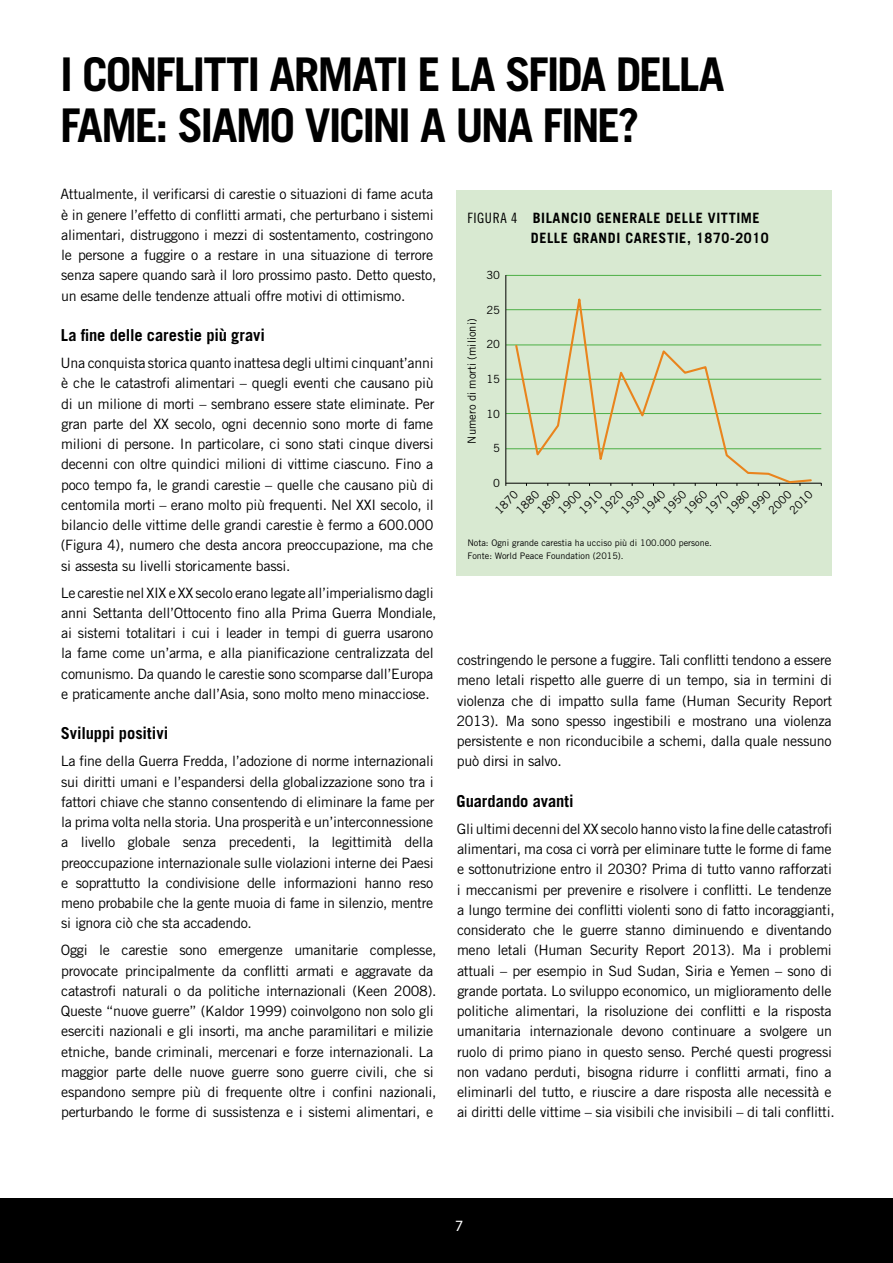
<style>
.page{position:relative;width:893px;height:1263px;background:#fff}
.page>*{position:absolute;margin:0;border:0;box-sizing:border-box;transform-origin:0 0}
.t1{font:700 46.5px/51px "Trade Gothic LT Std";letter-spacing:-.045em;color:#000}
.t2{font:700 16.5px "Trade Gothic LT Std";letter-spacing:-.005em;color:#000}
.t3{font:15.75px "Myriad Pro";color:#fff}
.t4{font:14.25px/20.2px "Trade Gothic LT Std";letter-spacing:-.02em;color:#000}
.t5{font:700 14.25px/20.2px "Trade Gothic LT Std";letter-spacing:.04em;color:#000}
.t6{font:11.25px "Trade Gothic LT Std";color:#000}
.t7{font:9px/12.8px "Trade Gothic LT Std";color:#000}
.s1{font-family:"Trade Gothic LT Std Cn 18";font-weight:400}
</style>
<div class="page">
<div style="left:0;top:1198px;width:893px;height:65px;background:#000"></div>
<div style="left:457px;top:191px;width:375px;height:385px;background:#d8e9d1"></div>
<hr style="left:506px;top:275px;width:315px;height:1px;background:#4caf45">
<hr style="left:506px;top:309px;width:315px;height:1px;background:#4caf45">
<hr style="left:506px;top:345px;width:315px;height:1px;background:#4caf45">
<hr style="left:506px;top:379px;width:315px;height:1px;background:#4caf45">
<hr style="left:506px;top:413px;width:315px;height:1px;background:#4caf45">
<hr style="left:506px;top:448px;width:315px;height:1px;background:#4caf45">
<hr style="left:505px;top:275px;width:1px;height:208px;background:#000">
<hr style="left:506px;top:483px;width:315px;height:1px;background:#000">
<svg style="left:514px;top:298px;width:299px;height:186px"></svg>
<h1 class="t1" style="left:60px;top:48px;width:666px">I CONFLITTI ARMATI E LA SFIDA DELLA<br>FAME: SIAMO VICINI A UNA FINE?</h1>
<p class="t4" style="left:60px;top:184px;width:377px">Attualmente, il verificarsi di carestie o situazioni di fame acuta è in genere l’effetto di conflitti armati, che perturbano i sistemi alimentari, distruggono i mezzi di sostentamento, costringono le persone a fuggire o a restare in una situazione di terrore senza sapere quando sarà il loro prossimo pasto. Detto questo, un esame delle tendenze attuali offre motivi di ottimismo.</p>
<p class="t2" style="left:61px;top:325px;width:206px">La fine delle carestie più gravi</p>
<p class="t4" style="left:61px;top:353px;width:375px;text-align:justify">Una conquista storica quanto inattesa degli ultimi cinquant’anni è che le catastrofi alimentari – quegli eventi che causano più di un milione di morti – sembrano essere state eliminate. Per gran parte del XX secolo, ogni decennio sono morte di fame milioni di persone. In particolare, ci sono stati cinque diversi decenni con oltre quindici milioni di vittime ciascuno. Fino a poco tempo fa, le grandi carestie – quelle che causano più di centomila morti – erano molto più frequenti. Nel XXI secolo, il bilancio delle vittime delle grandi carestie è fermo a 600.000 (Figura 4), numero che desta ancora preoccupazione, ma che si assesta su livelli storicamente bassi.</p>
<p class="t4" style="left:61px;top:582px;width:377px">Le carestie nel XIX e XX secolo erano legate all’imperialismo dagli anni Settanta dell’Ottocento fino alla Prima Guerra Mondiale, ai sistemi totalitari i cui i leader in tempi di guerra usarono la fame come un’arma, e alla pianificazione centralizzata del comunismo. Da quando le carestie sono scomparse dall’Europa e praticamente anche dall’Asia, sono molto meno minacciose.</p>
<p class="t2" style="left:61px;top:723px;width:109px">Sviluppi positivi</p>
<p class="t4" style="left:61px;top:751px;width:375px;text-align:justify">La fine della Guerra Fredda, l’adozione di norme internazionali sui diritti umani e l’espandersi della globalizzazione sono tra i fattori chiave che stanno consentendo di eliminare la fame per la prima volta nella storia. Una prosperità e un’interconnessione a livello globale senza precedenti, la legittimità della preoccupazione internazionale sulle violazioni interne dei Paesi e soprattutto la condivisione delle informazioni hanno reso meno probabile che la gente muoia di fame in silenzio, mentre si ignora ciò che sta accadendo.</p>
<p class="t4" style="left:61px;top:940px;width:377px">Oggi le carestie sono emergenze umanitarie complesse, provocate principalmente da conflitti armati e aggravate da catastrofi naturali o da politiche internazionali (Keen 2008).<br>Queste “nuove guerre” (Kaldor 1999) coinvolgono non solo gli eserciti nazionali e gli insorti, ma anche paramilitari e milizie etniche, bande criminali, mercenari e forze internazionali. La maggior parte delle nuove guerre sono guerre civili, che si espandono sempre più di frequente oltre i confini nazionali, perturbando le forme di sussistenza e i sistemi alimentari, e</p>
<p class="t5" style="left:531px;top:207px;width:239px;text-indent:-63px"><span class="s1">FIGURA 4</span> BILANCIO GENERALE DELLE VITTIME<br>DELLE GRANDI CARESTIE, 1870-2010</p>
<p class="t6" style="left:486px;top:268px;width:15px">30</p>
<p class="t6" style="left:465px;top:443px;width:127px;rotate:-90deg">Numero di morti (milioni)</p>
<p class="t6" style="left:486px;top:303px;width:15px">25</p>
<p class="t6" style="left:486px;top:338px;width:15px">20</p>
<p class="t6" style="left:486px;top:372px;width:15px">15</p>
<p class="t6" style="left:486px;top:407px;width:15px">10</p>
<p class="t6" style="left:493px;top:441px;width:8px">5</p>
<p class="t6" style="left:493px;top:476px;width:8px">0</p>
<p class="t6" style="left:492px;top:507px;width:29px;rotate:-45deg">1870</p>
<p class="t6" style="left:513px;top:507px;width:29px;rotate:-45deg">1880</p>
<p class="t6" style="left:534px;top:507px;width:29px;rotate:-45deg">1890</p>
<p class="t6" style="left:555px;top:507px;width:29px;rotate:-45deg">1900</p>
<p class="t6" style="left:576px;top:507px;width:29px;rotate:-45deg">1910</p>
<p class="t6" style="left:597px;top:507px;width:29px;rotate:-45deg">1920</p>
<p class="t6" style="left:618px;top:507px;width:29px;rotate:-45deg">1930</p>
<p class="t6" style="left:639px;top:507px;width:29px;rotate:-45deg">1940</p>
<p class="t6" style="left:660px;top:507px;width:29px;rotate:-45deg">1950</p>
<p class="t6" style="left:681px;top:507px;width:29px;rotate:-45deg">1960</p>
<p class="t6" style="left:702px;top:507px;width:29px;rotate:-45deg">1970</p>
<p class="t6" style="left:723px;top:507px;width:29px;rotate:-45deg">1980</p>
<p class="t6" style="left:744px;top:507px;width:29px;rotate:-45deg">1990</p>
<p class="t6" style="left:765px;top:507px;width:29px;rotate:-45deg">2000</p>
<p class="t6" style="left:786px;top:507px;width:29px;rotate:-45deg">2010</p>
<p class="t7" style="left:467px;top:536px;width:246px">Nota: Ogni grande carestia ha ucciso più di 100.000 persone.<br>Fonte: World Peace Foundation (2015).</p>
<p class="t4" style="left:456px;top:650px;width:377px;text-align:justify">costringendo le persone a fuggire. Tali conflitti tendono a essere meno letali rispetto alle guerre di un tempo, sia in termini di violenza che di impatto sulla fame (Human Security Report 2013). Ma sono spesso ingestibili e mostrano una violenza persistente e non riconducibile a schemi, dalla quale nessuno può dirsi in salvo.</p>
<p class="t2" style="left:457px;top:791px;width:119px">Guardando avanti</p>
<p class="t4" style="left:457px;top:818px;width:380px">Gli ultimi decenni del XX secolo hanno visto la fine delle catastrofi alimentari, ma cosa ci vorrà per eliminare tutte le forme di fame e sottonutrizione entro il 2030? Prima di tutto vanno rafforzati i meccanismi per prevenire e risolvere i conflitti. Le tendenze a lungo termine dei conflitti violenti sono di fatto incoraggianti, considerato che le guerre stanno diminuendo e diventando meno letali (Human Security Report 2013). Ma i problemi attuali – per esempio in Sud Sudan, Siria e Yemen – sono di grande portata. Lo sviluppo economico, un miglioramento delle politiche alimentari, la risoluzione dei conflitti e la risposta umanitaria internazionale devono continuare a svolgere un ruolo di primo piano in questo senso. Perché questi progressi non vadano perduti, bisogna ridurre i conflitti armati, fino a eliminarli del tutto, e riuscire a dare risposta alle necessità e ai diritti delle vittime – sia visibili che invisibili – di tali conflitti.</p>
<p class="t3" style="left:455px;top:1217px;width:10px">7</p>
</div>
